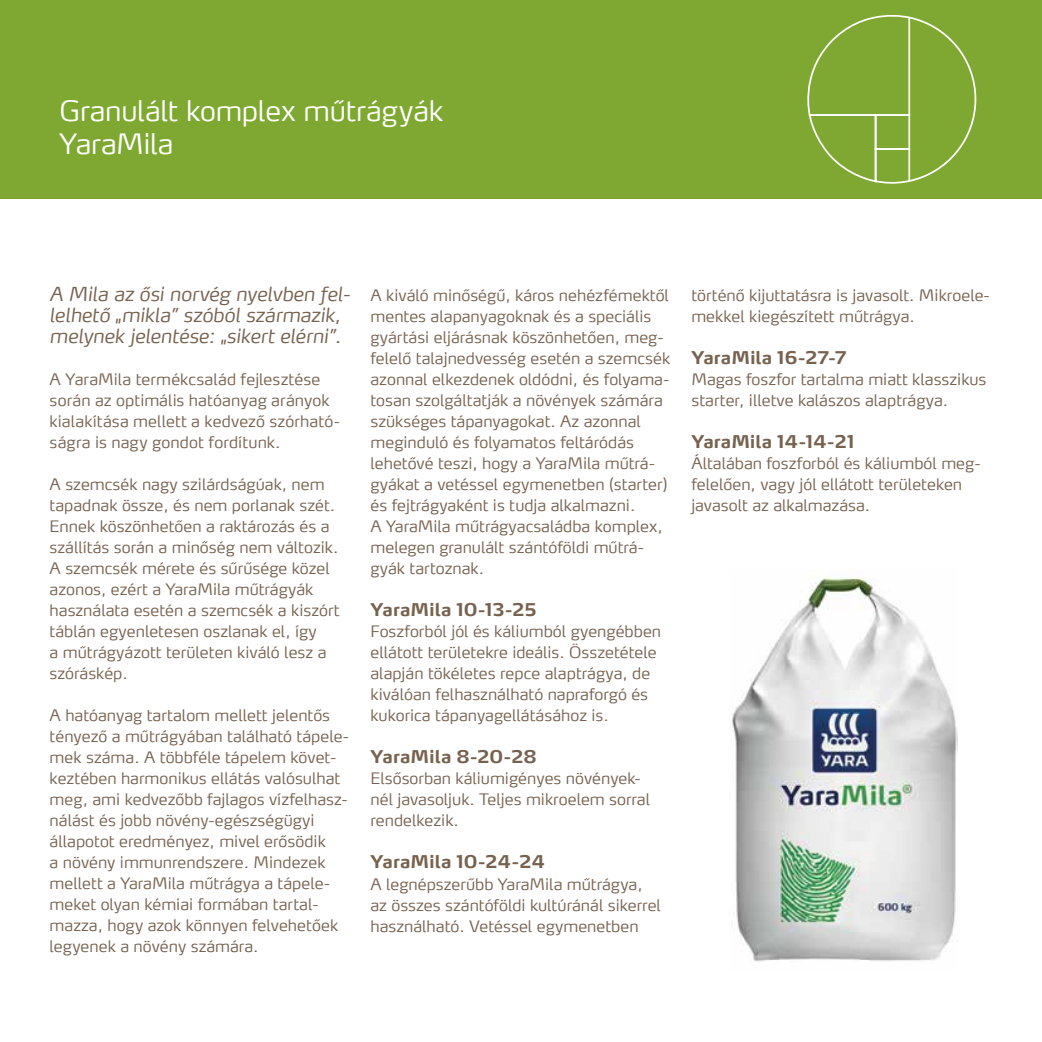
<style>
.page{position:relative;width:1042px;height:1042px;background:#fff}
.page>*{position:absolute;margin:0;border:0;box-sizing:border-box;transform-origin:0 0}
.t1{font:300 28px/33.6px "Max CELF";letter-spacing:-.01em;color:#fff}
.t2{font:italic 300 19.25px/21px "Max CELF";letter-spacing:-.01em;color:#77624f}
.t3{font:700 17.5px "Max CELF";color:#77624f}
.t4{font:300 15.75px/21px "Max CELF";color:#77624f}
</style>
<div class="page">
<div style="left:0;top:0;width:1042px;height:198px;background:#7ea831"></div>
<svg style="left:807px;top:14px;width:170px;height:170px"></svg>
<img style="left:732px;top:575px;width:225px;height:387px">
<h1 class="t1" style="left:60px;top:93px;width:385px">Granulált komplex műtrágyák<br>YaraMila</h1>
<p class="t2" style="left:50px;top:283px;width:302px">A Mila az ősi norvég nyelvben fel&shy;lelhető „mikla” szóból származik, melynek jelentése: „sikert elérni”.</p>
<p class="t4" style="left:50px;top:369px;width:292px">A YaraMila termékcsalád fejlesztése során az optimális hatóanyag arányok kialakítása mellett a kedvező szórható&shy;ságra is nagy gondot fordítunk.</p>
<p class="t4" style="left:50px;top:474px;width:291px">A szemcsék nagy szilárdságúak, nem tapadnak össze, és nem porlanak szét.<br>Ennek köszönhetően a raktározás és a szállítás során a minőség nem változik.<br>A szemcsék mérete és sűrűsége közel azonos, ezért a YaraMila műtrágyák használata esetén a szemcsék a kiszórt táblán egyenletesen oszlanak el, így<br>a műtrágyázott területen kiváló lesz a szóráskép.</p>
<p class="t4" style="left:50px;top:705px;width:301px">A hatóanyag tartalom mellett jelentős tényező a műtrágyában található tápele&shy;mek száma. A többféle tápelem követ&shy;keztében harmonikus ellátás valósulhat meg, ami kedvezőbb fajlagos vízfelhasz&shy;nálást és jobb növény-egészségügyi állapotot eredményez, mivel erősödik<br>a növény immunrendszere. Mindezek mellett a YaraMila műtrágya a tápele&shy;meket olyan kémiai formában tartal&shy;mazza, hogy azok könnyen felvehetőek legyenek a növény számára.</p>
<p class="t4" style="left:370px;top:285px;width:301px">A kiváló minőségű, káros nehézfémektől mentes alapanyagoknak és a speciális gyártási eljárásnak köszönhetően, meg&shy;felelő talajnedvesség esetén a szemcsék azonnal elkezdenek oldódni, és folyama&shy;tosan szolgáltatják a növények számára szükséges tápanyagokat. Az azonnal meginduló és folyamatos feltáródás lehetővé teszi, hogy a YaraMila műtrá&shy;gyákat a vetéssel egymenetben (starter) és fejtrágyaként is tudja alkalmazni.<br>A YaraMila műtrágyacsaládba komplex, melegen granulált szántóföldi műtrá&shy;gyák tartoznak.</p>
<p class="t3" style="left:370px;top:599px;width:168px">YaraMila 10-13-25</p>
<p class="t4" style="left:370px;top:621px;width:292px">Foszforból jól és káliumból gyengébben ellátott területekre ideális. Összetétele alapján tökéletes repce alaptrágya, de kiválóan felhasználható napraforgó és kukorica tápanyagellátásához is.</p>
<p class="t3" style="left:370px;top:746px;width:168px">YaraMila 8-20-28</p>
<p class="t4" style="left:370px;top:768px;width:281px">Elsősorban káliumigényes növények&shy;nél javasoljuk. Teljes mikroelem sorral rendelkezik.</p>
<p class="t3" style="left:370px;top:851px;width:176px">YaraMila 10-24-24</p>
<p class="t4" style="left:370px;top:873px;width:292px">A legnépszerűbb YaraMila műtrágya, az összes szántóföldi kultúránál sikerrel használható. Vetéssel egymenetben</p>
<p class="t4" style="left:691px;top:285px;width:300px">történő kijuttatásra is javasolt. Mikroele&shy;mekkel kiegészített műtrágya.</p>
<p class="t3" style="left:691px;top:347px;width:157px">YaraMila 16-27-7</p>
<p class="t4" style="left:691px;top:369px;width:297px">Magas foszfor tartalma miatt klasszikus starter, illetve kalászos alaptrágya.</p>
<p class="t3" style="left:691px;top:431px;width:165px">YaraMila 14-14-21</p>
<p class="t4" style="left:691px;top:453px;width:291px">Általában foszforból és káliumból meg&shy;felelően, vagy jól ellátott területeken javasolt az alkalmazása.</p>
</div>
